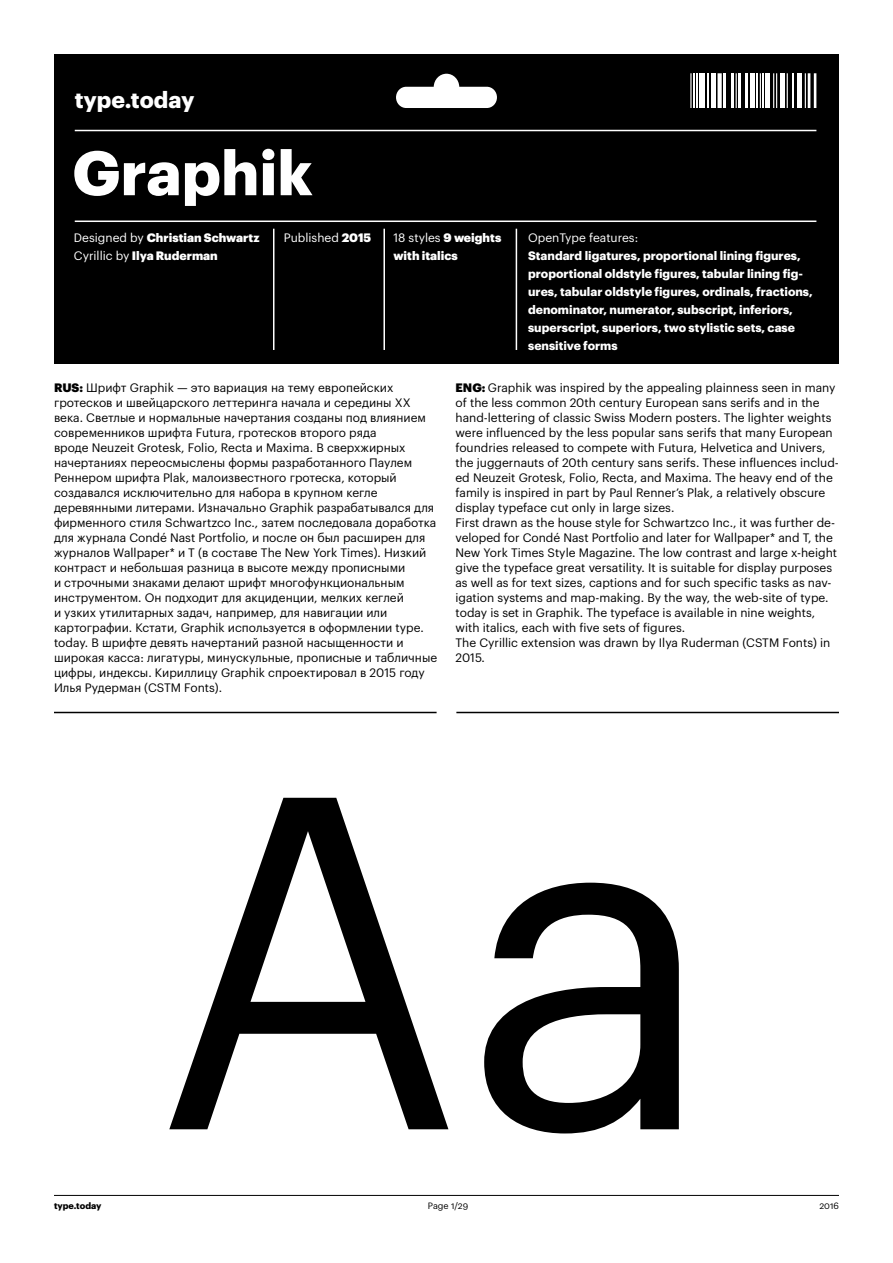
<style>
.page{position:relative;width:893px;height:1263px;background:#fff}
.page>*{position:absolute;margin:0;border:0;box-sizing:border-box;transform-origin:0 0}
.t1{font:463.5px "Graphik LC";color:#000}
.t2{font:700 61.35px "Graphik LC";color:#fff}
.t3{font:700 22.65px "Graphik LC";color:#fff}
.t4{font:12px/15px "Graphik LC";color:#000}
.t5{font:700 12px/18px "Graphik LC";color:#fff}
.t6{font:900 12px/18px "Graphik LC";color:#fff}
.t7{font:12px "Graphik LC";color:#fff}
.t8{font:9px "Graphik LC";color:#000}
.t9{font:700 9px "Graphik LC";color:#000}
.s1{font-weight:400}
.s2{font-weight:900}
</style>
<div class="page">
<hr style="left:54px;top:1195px;width:785px;height:1px;background:#000">
<hr style="left:456px;top:712px;width:383px;height:1px;background:#000">
<hr style="left:54px;top:712px;width:383px;height:1px;background:#000">
<div style="left:54px;top:54px;width:785px;height:310px;background:#000"></div>
<hr style="left:75px;top:130px;width:741px;height:1px;background:#fff">
<hr style="left:75px;top:221px;width:741px;height:1px;background:#fff">
<svg style="left:396px;top:74px;width:101px;height:34px"></svg>
<hr style="left:690px;top:73px;width:1px;height:35px;background:#fff">
<hr style="left:693px;top:73px;width:2px;height:35px;background:#fff">
<hr style="left:696px;top:73px;width:2px;height:35px;background:#fff">
<div style="left:699px;top:73px;width:6px;height:35px;background:#fff"></div>
<hr style="left:707px;top:73px;width:1px;height:35px;background:#fff">
<div style="left:711px;top:73px;width:5px;height:35px;background:#fff"></div>
<div style="left:717px;top:73px;width:5px;height:35px;background:#fff"></div>
<hr style="left:724px;top:73px;width:2px;height:35px;background:#fff">
<hr style="left:731px;top:73px;width:3px;height:35px;background:#fff">
<hr style="left:736px;top:73px;width:1px;height:35px;background:#fff">
<hr style="left:739px;top:73px;width:2px;height:35px;background:#fff">
<hr style="left:745px;top:73px;width:2px;height:35px;background:#fff">
<hr style="left:751px;top:73px;width:4px;height:35px;background:#fff">
<hr style="left:757px;top:73px;width:1px;height:35px;background:#fff">
<hr style="left:760px;top:73px;width:1px;height:35px;background:#fff">
<hr style="left:762px;top:73px;width:2px;height:35px;background:#fff">
<hr style="left:766px;top:73px;width:4px;height:35px;background:#fff">
<hr style="left:773px;top:73px;width:1px;height:35px;background:#fff">
<hr style="left:776px;top:73px;width:1px;height:35px;background:#fff">
<hr style="left:781px;top:73px;width:4px;height:35px;background:#fff">
<hr style="left:787px;top:73px;width:1px;height:35px;background:#fff">
<hr style="left:793px;top:73px;width:1px;height:35px;background:#fff">
<hr style="left:797px;top:73px;width:4px;height:35px;background:#fff">
<hr style="left:805px;top:73px;width:1px;height:35px;background:#fff">
<hr style="left:808px;top:73px;width:2px;height:35px;background:#fff">
<hr style="left:814px;top:73px;width:2px;height:35px;background:#fff">
<hr style="left:273px;top:229px;width:1px;height:121px;background:#fff">
<hr style="left:383px;top:229px;width:2px;height:121px;background:#fff">
<hr style="left:516px;top:229px;width:1px;height:121px;background:#fff">
<h3 class="t3" style="left:75px;top:82px;width:121px">type.today</h3>
<h2 class="t2" style="left:72px;top:125px;width:242px">Graphik</h2>
<p class="t6" style="left:74px;top:227px;width:187px"><span class="s1">Designed by</span> Christian Schwartz<br><span class="s1">Cyrillic by</span> Ilya Ruderman</p>
<p class="t7" style="left:284px;top:228px;width:89px">Published <span class="s2">2015</span></p>
<p class="t6" style="left:393px;top:227px;width:109px"><span class="s1">18 styles</span> 9 weights with italics</p>
<p class="t7" style="left:528px;top:228px;width:112px">OpenType features:</p>
<p class="t5" style="left:528px;top:245px;width:286px">Standard ligatures, proportional lining figures, proportional oldstyle figures, tabular lining fig&shy;ures, tabular oldstyle figures, ordinals, fractions, denominator, numerator, subscript, inferiors, superscript, superiors, two stylistic sets, case sensitive forms</p>
<p class="t4" style="left:54px;top:379px;width:385px"><span class="s2">RUS:</span> Шрифт Graphik — это вариация на тему европейских гротесков и швейцарского леттеринга начала и середины XX века. Светлые и нормальные начертания созданы под влиянием современников шрифта Futura, гротесков второго ряда<br>вроде Neuzeit Grotesk, Folio, Recta и Maxima. В сверхжирных начертаниях переосмыслены формы разработанного Паулем Реннером шрифта Plak, малоизвестного гротеска, который создавался исключительно для набора в крупном кегле деревянными литерами. Изначально Graphik разрабатывался для фирменного стиля Schwartzco Inc., затем последовала доработка для журнала Condé Nast Portfolio, и после он был расширен для журналов Wallpaper* и Т (в составе The New York Times). Низкий контраст и небольшая разница в высоте между прописными<br>и строчными знаками делают шрифт многофункциональным инструментом. Он подходит для акциденции, мелких кеглей<br>и узких утилитарных задач, например, для навигации или картографии. Кстати, Graphik используется в оформлении type. today. В шрифте девять начертаний разной насыщенности и широкая касса: лигатуры, минускульные, прописные и табличные цифры, индексы. Кириллицу Graphik спроектировал в 2015 году Илья Рудерман (CSTM Fonts).</p>
<p class="t4" style="left:455px;top:379px;width:385px"><span class="s2">ENG:</span> Graphik was inspired by the appealing plainness seen in many of the less common 20th century European sans serifs and in the hand-lettering of classic Swiss Modern posters. The lighter weights were influenced by the less popular sans serifs that many European foundries released to compete with Futura, Helvetica and Univers, the juggernauts of 20th century sans serifs. These influences includ&shy;ed Neuzeit Grotesk, Folio, Recta, and Maxima. The heavy end of the family is inspired in part by Paul Renner’s Plak, a relatively obscure display typeface cut only in large sizes.<br>First drawn as the house style for Schwartzco Inc., it was further de&shy;veloped for Condé Nast Portfolio and later for Wallpaper* and T, the New York Times Style Magazine. The low contrast and large x-height give the typeface great versatility. It is suitable for display purposes as well as for text sizes, captions and for such specific tasks as nav&shy;igation systems and map-making. By the way, the web-site of type. today is set in Graphik. The typeface is available in nine weights, with italics, each with five sets of figures.<br>The Cyrillic extension was drawn by Ilya Ruderman (CSTM Fonts) in 2015.</p>
<p class="t9" style="left:54px;top:1199px;width:49px">type.today</p>
<h1 class="t1" style="left:153px;top:613px;width:564px">Aa</h1>
<p class="t8" style="left:428px;top:1199px;width:42px">Page 1/29</p>
<p class="t8" style="left:819px;top:1199px;width:21px">2016</p>
</div>
